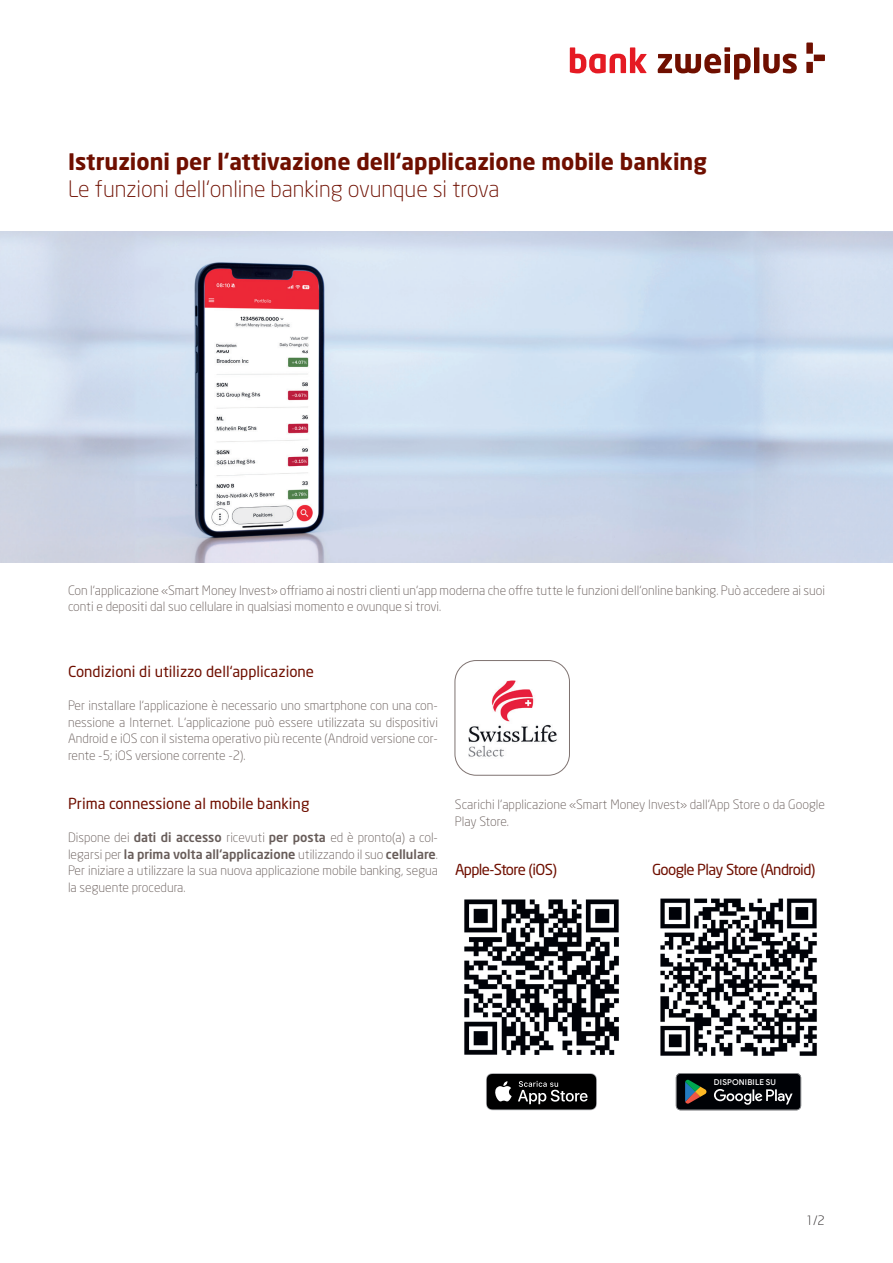
<style>
.page{position:relative;width:893px;height:1263px;background:#fff}
.page>*{position:absolute;margin:0;border:0;box-sizing:border-box;transform-origin:0 0}
.t1{font:700 22.5px "Neo Sans Pro";color:#6f0f00}
.t2{font:300 22.5px "Neo Sans Pro";color:#6f0f00}
.t3{font:15px "Neo Sans Pro";color:#6f0f00}
.t4{font:15px "Neo Sans Pro";letter-spacing:-.04em;color:#6f0f00}
.t5{font:300 12.75px/16.5px "Neo Sans Pro";color:#675c59}
.t6{font:300 12.75px "Neo Sans Pro";color:#231f20}
.t7{font:500 8.1px "Google Sans";letter-spacing:.02em;color:#fff}
.s1{font-weight:500}
</style>
<div class="page">
<svg style="left:570px;top:47px;width:77px;height:26px"></svg>
<svg style="left:658px;top:47px;width:93px;height:33px"></svg>
<div style="left:754px;top:47px;width:5px;height:26px;background:#6f0f00"></div>
<svg style="left:763px;top:54px;width:34px;height:19px"></svg>
<svg style="left:806px;top:43px;width:19px;height:30px"></svg>
<img style="left:455px;top:660px;width:114px;height:115px">
<div style="left:455px;top:660px;width:115px;height:115px;border:1px solid #7f7371;border-radius:21px"></div>
<img style="left:464px;top:899px;width:155px;height:156px">
<img style="left:660px;top:898px;width:157px;height:158px">
<img style="left:0;top:232px;width:893px;height:330px">
<svg style="left:486px;top:1073px;width:111px;height:37px;background:#2f2f2f"></svg>
<svg style="left:676px;top:1073px;width:125px;height:37px;background:#232627"></svg>
<h1 class="t1" style="left:68px;top:148px;width:640px">Istruzioni per l‘attivazione dell‘applicazione mobile banking</h1>
<h1 class="t2" style="left:68px;top:176px;width:433px">Le funzioni dell‘online banking ovunque si trova</h1>
<p class="t5" style="left:68px;top:582px;width:758px">Con l‘applicazione «Smart Money Invest» offriamo ai nostri clienti un‘app moderna che offre tutte le funzioni dell‘online banking. Può accedere ai suoi conti e depositi dal suo cellulare in qualsiasi momento e ovunque si trovi.</p>
<p class="t3" style="left:68px;top:662px;width:248px">Condizioni di utilizzo dell‘applicazione</p>
<p class="t5" style="left:68px;top:697px;width:371px;text-align:justify">Per installare l‘applicazione è necessario uno smartphone con una con&shy;nessione a Internet. L‘applicazione può essere utilizzata su dispositivi Android e iOS con il sistema operativo più recente (Android versione cor&shy;rente -5; iOS versione corrente -2).</p>
<p class="t3" style="left:68px;top:794px;width:243px">Prima connessione al mobile banking</p>
<p class="t5" style="left:68px;top:829px;width:371px;text-align:justify">Dispone dei <span class="s1">dati di accesso</span> ricevuti <span class="s1">per posta</span> ed è pronto(a) a col&shy;legarsi per <span class="s1">la prima volta all‘applicazione</span> utilizzando il suo <span class="s1">cellulare</span>.<br>Per iniziare a utilizzare la sua nuova applicazione mobile banking, segua la seguente procedura.</p>
<p class="t5" style="left:455px;top:796px;width:371px">Scarichi l‘applicazione «Smart Money Invest» dall‘App Store o da Google<br>Play Store.</p>
<p class="t4" style="left:455px;top:860px;width:103px">Apple-Store (iOS)</p>
<p class="t4" style="left:652px;top:860px;width:165px">Google Play Store (Android)</p>
<p class="t7" style="left:714px;top:1077px;width:64px">DISPONIBILE SU</p>
<p class="t6" style="left:807px;top:1212px;width:19px">1/2</p>
</div>
